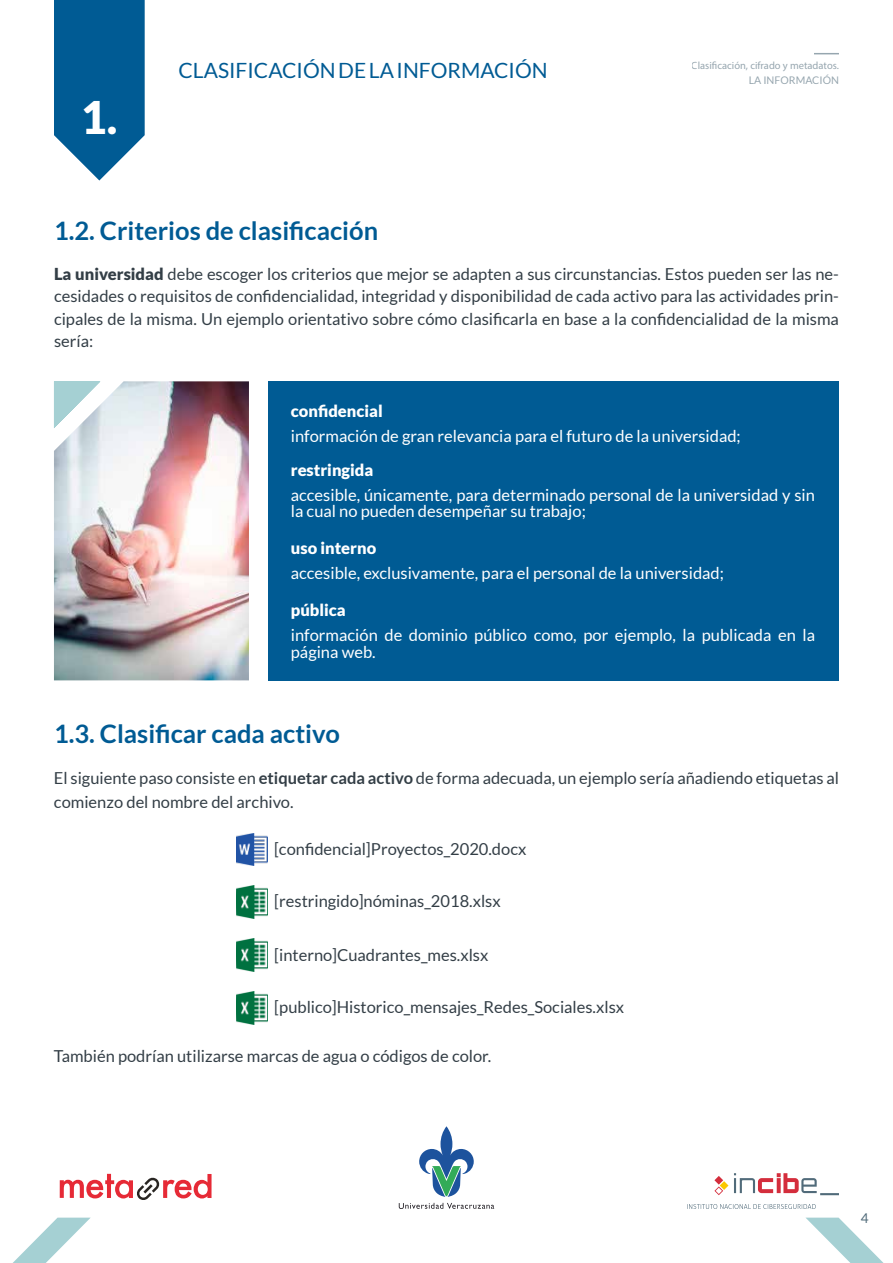
<style>
.page{position:relative;width:893px;height:1263px;background:#fff}
.page>*{position:absolute;margin:0;border:0;box-sizing:border-box;transform-origin:0 0}
.t1{font:900 45px "Lato";color:#fff}
.t2{font:700 25.5px "Lato";color:#005b94}
.t3{font:21px "Lato";color:#005b94}
.t4{font:16.5px/22.5px "Lato";color:#333e46;text-align:justify}
.t5{font:16.5px/16.5px "Lato";color:#fff}
.t6{font:900 16.5px "Lato";color:#fff}
.t7{font:13.5px "Lato";color:#516b7a}
.t8{font:10.5px "Myriad Pro";color:#516b7a}
.t9{font:10.5px "Lato";color:#516b7a}
.s1{font-weight:900}
.s2{font-weight:700}
</style>
<div class="page">
<svg style="left:805px;top:1217px;width:79px;height:46px"></svg>
<svg style="left:687px;top:1204px;width:129px;height:5px"></svg>
<svg style="left:734px;top:1173px;width:105px;height:22px"></svg>
<svg style="left:714px;top:1176px;width:14px;height:19px"></svg>
<svg style="left:60px;top:1174px;width:152px;height:26px"></svg>
<svg style="left:13px;top:1217px;width:78px;height:46px"></svg>
<svg style="left:814px;top:53px;width:25px;height:1px"></svg>
<svg style="left:54px;top:0;width:91px;height:181px;background:#2270a2"></svg>
<div style="left:269px;top:381px;width:570px;height:299px;background:#005b94"></div>
<img style="left:54px;top:381px;width:195px;height:299px">
<img style="left:236px;top:833px;width:31px;height:33px">
<img style="left:237px;top:886px;width:31px;height:32px">
<img style="left:237px;top:938px;width:31px;height:33px">
<img style="left:237px;top:991px;width:31px;height:33px">
<svg style="left:419px;top:1126px;width:55px;height:71px"></svg>
<svg style="left:399px;top:1203px;width:95px;height:6px"></svg>
<h1 class="t1" style="left:81px;top:91px;width:38px">1.</h1>
<p class="t3" style="left:179px;top:58px;width:371px">CLASIFICACIÓN DE LA INFORMACIÓN</p>
<p class="t8" style="left:692px;top:59px;width:149px">Clasificación, cifrado y metadatos.</p>
<p class="t9" style="left:749px;top:75px;width:92px">LA INFORMACIÓN</p>
<h2 class="t2" style="left:54px;top:216px;width:326px">1.2. Criterios de clasificación</h2>
<p class="t4" style="left:54px;top:262px;width:786px"><span class="s1">La universidad</span> debe escoger los criterios que mejor se adapten a sus circunstancias. Estos pueden ser las ne&shy;cesidades o requisitos de confidencialidad, integridad y disponibilidad de cada activo para las actividades prin&shy;cipales de la misma. Un ejemplo orientativo sobre cómo clasificarla en base a la confidencialidad de la misma sería:</p>
<p class="t6" style="left:291px;top:401px;width:93px">confidencial</p>
<p class="t5" style="left:291px;top:428px;width:451px">información de gran relevancia para el futuro de la universidad;</p>
<p class="t6" style="left:291px;top:460px;width:84px">restringida</p>
<p class="t5" style="left:291px;top:486px;width:526px">accesible, únicamente, para determinado personal de la universidad y sin la cual no pueden desempeñar su trabajo;</p>
<p class="t6" style="left:291px;top:538px;width:87px">uso interno</p>
<p class="t5" style="left:291px;top:565px;width:435px">accesible, exclusivamente, para el personal de la universidad;</p>
<p class="t6" style="left:291px;top:601px;width:56px">pública</p>
<p class="t5" style="left:291px;top:627px;width:526px">información de dominio público como, por ejemplo, la publicada en la página web.</p>
<h2 class="t2" style="left:54px;top:719px;width:287px">1.3. Clasificar cada activo</h2>
<p class="t4" style="left:54px;top:766px;width:786px;line-height:24px">El siguiente paso consiste en <span class="s2">etiquetar cada activo</span> de forma adecuada, un ejemplo sería añadiendo etiquetas al comienzo del nombre del archivo.</p>
<p class="t4" style="left:274px;top:838px;width:254px">[confidencial]Proyectos_2020.docx</p>
<p class="t4" style="left:274px;top:889px;width:228px">[restringido]nóminas_2018.xlsx</p>
<p class="t4" style="left:274px;top:943px;width:216px">[interno]Cuadrantes_mes.xlsx</p>
<p class="t4" style="left:274px;top:995px;width:351px">[publico]Historico_mensajes_Redes_Sociales.xlsx</p>
<p class="t4" style="left:54px;top:1045px;width:439px">También podrían utilizarse marcas de agua o códigos de color.</p>
<p class="t7" style="left:861px;top:1211px;width:9px">4</p>
</div>
